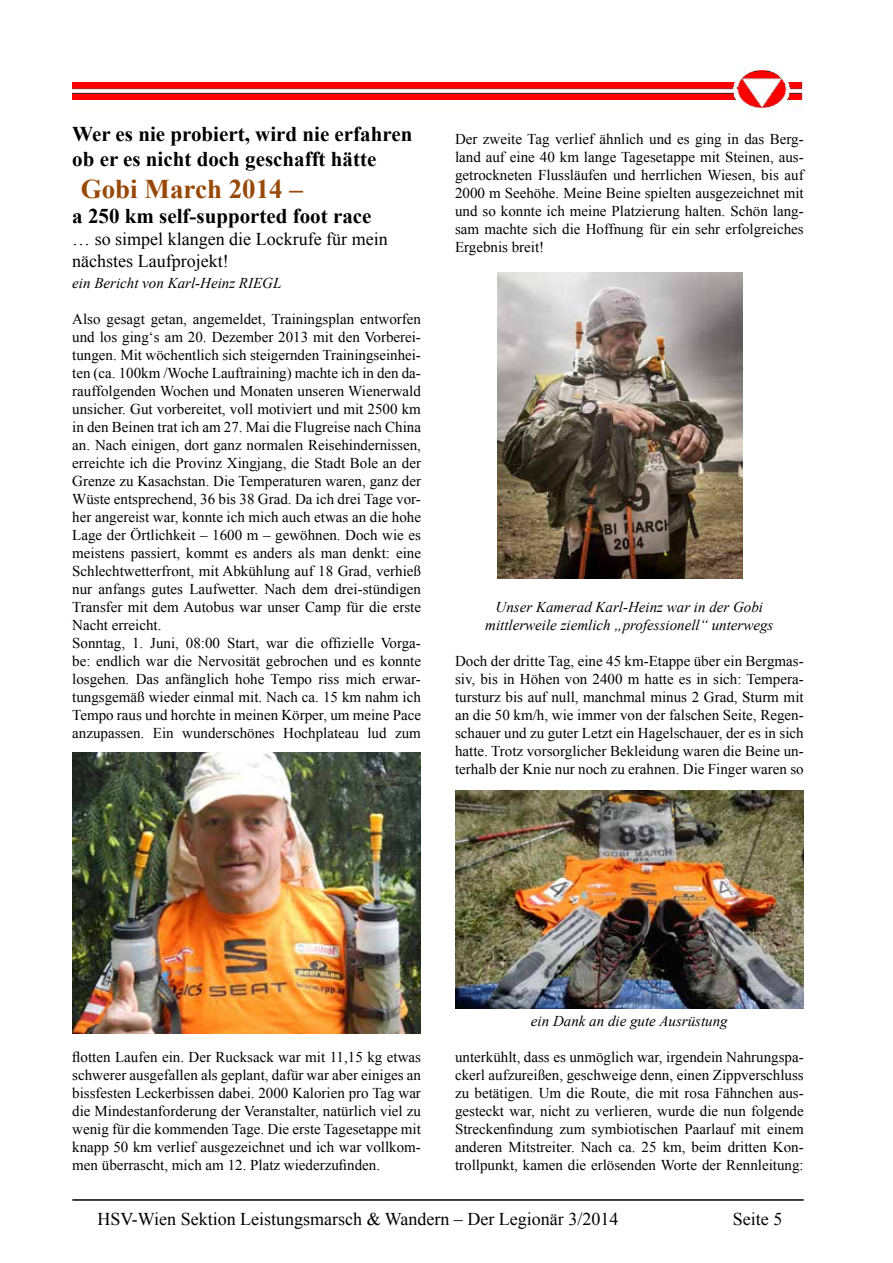
<style>
.page{position:relative;width:893px;height:1263px;background:#fff}
.page>*{position:absolute;margin:0;border:0;box-sizing:border-box;transform-origin:0 0}
.t1{font:700 27px "Times New Roman";color:#984806}
.t2{font:700 21px/25.2px "Times New Roman";color:#000}
.t3{font:18px/21.6px "Times New Roman";color:#000}
.t4{font:15px/18px "Times New Roman";color:#000;text-align:justify}
.t5{font:italic 15px/18px "Times New Roman";color:#000;text-align:center}
</style>
<div class="page">
<hr style="left:72px;top:1199px;width:732px;height:2px;background:#000">
<img style="left:72px;top:66px;width:732px;height:46px">
<img style="left:72px;top:753px;width:349px;height:280px">
<img style="left:497px;top:272px;width:245px;height:306px">
<img style="left:455px;top:791px;width:349px;height:217px">
<h2 class="t2" style="left:72px;top:120px;width:342px">Wer es nie probiert, wird nie erfahren ob er es nicht doch geschafft hätte</h2>
<h1 class="t1" style="left:81px;top:170px;width:224px">Gobi March 2014 –</h1>
<h2 class="t2" style="left:72px;top:203px;width:301px">a 250 km self-supported foot race</h2>
<p class="t3" style="left:72px;top:228px;width:317px">… so simpel klangen die Lockrufe für mein nächstes Laufprojekt!</p>
<p class="t5" style="left:72px;top:274px;width:200px">ein Bericht von Karl-Heinz Riegl</p>
<p class="t4" style="left:72px;top:310px;width:350px;text-align:left">Also gesagt getan, angemeldet, Trainingsplan entworfen und los ging‘s am 20. Dezember 2013 mit den Vorberei&shy;tungen. Mit wöchentlich sich steigernden Trainingseinhei&shy;ten (ca. 100km /Woche Lauftraining) machte ich in den da&shy;rauffolgenden Wochen und Monaten unseren Wienerwald unsicher. Gut vorbereitet, voll motiviert und mit 2500 km in den Beinen trat ich am 27. Mai die Flugreise nach China an. Nach einigen, dort ganz normalen Reisehindernissen, erreichte ich die Provinz Xingjang, die Stadt Bole an der Grenze zu Kasachstan. Die Temperaturen waren, ganz der Wüste entsprechend, 36 bis 38 Grad. Da ich drei Tage vor&shy;her angereist war, konnte ich mich auch etwas an die hohe Lage der Örtlichkeit – 1600 m – gewöhnen. Doch wie es meistens passiert, kommt es anders als man denkt: eine Schlechtwetterfront, mit Abkühlung auf 18 Grad, verhieß nur anfangs gutes Laufwetter. Nach dem drei-stündigen Transfer mit dem Autobus war unser Camp für die erste Nacht erreicht.<br>Sonntag, 1. Juni, 08:00 Start, war die offizielle Vorga&shy;be: endlich war die Nervosität gebrochen und es konnte losgehen. Das anfänglich hohe Tempo riss mich erwar&shy;tungsgemäß wieder einmal mit. Nach ca. 15 km nahm ich Tempo raus und horchte in meinen Körper, um meine Pace anzupassen. Ein wunderschönes Hochplateau lud zum</p>
<p class="t4" style="left:455px;top:130px;width:350px">Der zweite Tag verlief ähnlich und es ging in das Berg&shy;land auf eine 40 km lange Tagesetappe mit Steinen, aus&shy;getrockneten Flussläufen und herrlichen Wiesen, bis auf 2000 m Seehöhe. Meine Beine spielten ausgezeichnet mit und so konnte ich meine Platzierung halten. Schön lang&shy;sam machte sich die Hoffnung für ein sehr erfolgreiches Ergebnis breit!</p>
<p class="t5" style="left:485px;top:598px;width:290px">Unser Kamerad Karl-Heinz war in der Gobi mittlerweile ziemlich „professionell“ unterwegs</p>
<p class="t4" style="left:455px;top:652px;width:350px">Doch der dritte Tag, eine 45 km-Etappe über ein Bergmas&shy;siv, bis in Höhen von 2400 m hatte es in sich: Tempera&shy;tursturz bis auf null, manchmal minus 2 Grad, Sturm mit an die 50 km/h, wie immer von der falschen Seite, Regen&shy;schauer und zu guter Letzt ein Hagelschauer, der es in sich hatte. Trotz vorsorglicher Bekleidung waren die Beine un&shy;terhalb der Knie nur noch zu erahnen. Die Finger waren so</p>
<p class="t4" style="left:72px;top:1048px;width:350px">flotten Laufen ein. Der Rucksack war mit 11,15 kg etwas schwerer ausgefallen als geplant, dafür war aber einiges an bissfesten Leckerbissen dabei. 2000 Kalorien pro Tag war die Mindestanforderung der Veranstalter, natürlich viel zu wenig für die kommenden Tage. Die erste Tagesetappe mit knapp 50 km verlief ausgezeichnet und ich war vollkom&shy;men überrascht, mich am 12. Platz wiederzufinden.</p>
<p class="t5" style="left:531px;top:1012px;width:198px">ein Dank an die gute Ausrüstung</p>
<p class="t4" style="left:455px;top:1048px;width:350px">unterkühlt, dass es unmöglich war, irgendein Nahrungspa&shy;ckerl aufzureißen, geschweige denn, einen Zippverschluss zu betätigen. Um die Route, die mit rosa Fähnchen aus&shy;gesteckt war, nicht zu verlieren, wurde die nun folgende Streckenfindung zum symbiotischen Paarlauf mit einem anderen Mitstreiter. Nach ca. 25 km, beim dritten Kon&shy;trollpunkt, kamen die erlösenden Worte der Rennleitung:</p>
<p class="t3" style="left:98px;top:1208px;width:522px">HSV-Wien Sektion Leistungsmarsch &amp; Wandern – Der Legionär 3/2014</p>
<p class="t3" style="left:733px;top:1208px;width:51px">Seite 5</p>
</div>
